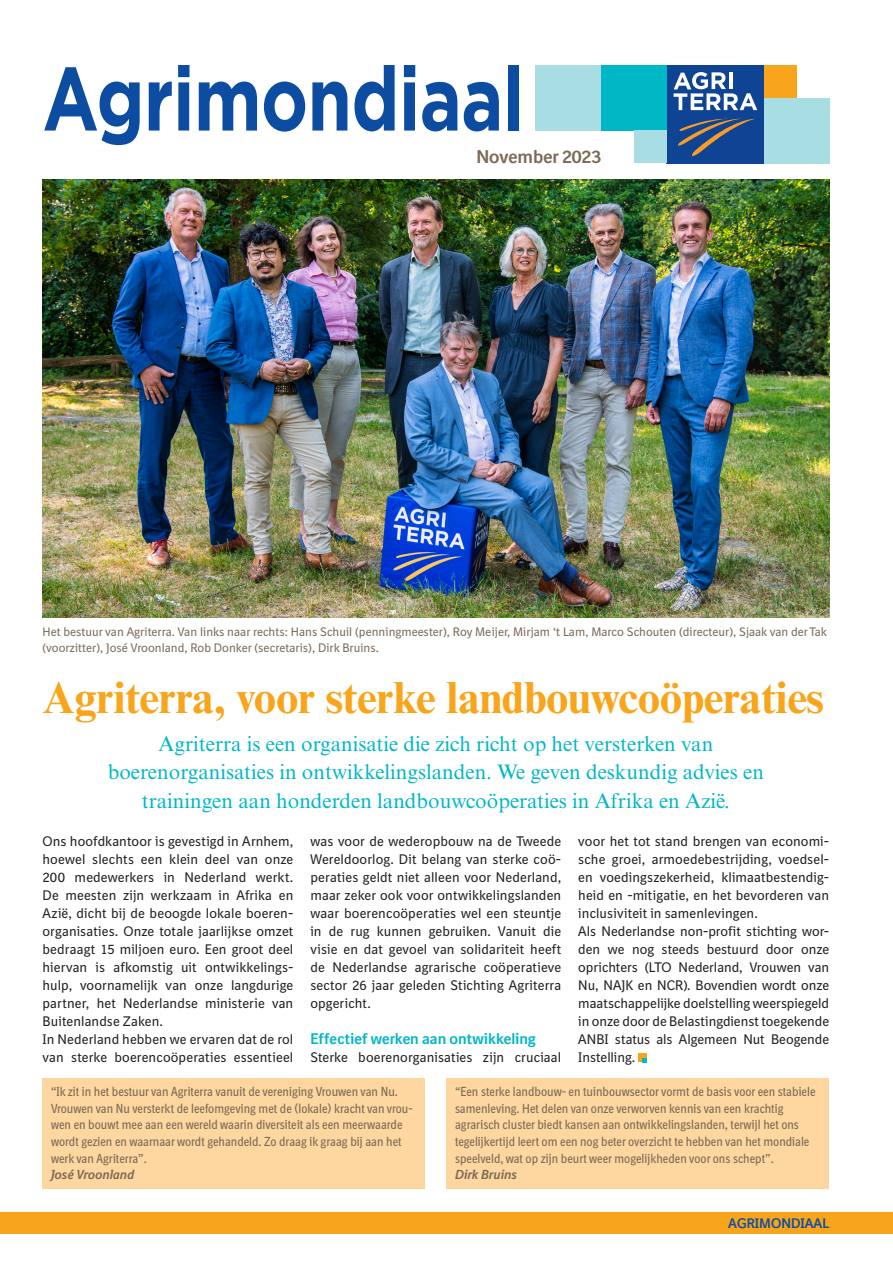
<style>
.page{position:relative;width:893px;height:1263px;background:#fff}
.page>*{position:absolute;margin:0;border:0;box-sizing:border-box;transform-origin:0 0}
.t1{font:700 89.85px "Gotham";letter-spacing:-.01em;color:#0d4da1;scale:.79 1}
.AM_kop3{font:700 45px "Times New Roman MT Std";letter-spacing:-.01em;color:#f9a51b}
.AM_intro{font:21px "Times New Roman MT Std";color:#00b7c5}
.t2{font:700 18px "BI Sans NEXT";color:#7b6a56}
.AM-tussenkop{font:700 15px "BI Sans NEXT";color:#00b7c5}
.AM_brood{font:13.5px/18px "BI Sans NEXT";letter-spacing:.005em;color:#231f20;text-align:justify}
.t3{font:700 13.5px "BI Sans NEXT";color:#0d4da1}
.AM_kadertekst_wit{font:12.75px/16.5px "BI Sans NEXT Cond";color:#7b6a56}
.AM_Kadertekst_cursie{font:italic 700 12.75px "BI Sans NEXT";color:#7b6a56}
.AM_fotobijschrift{font:12px/16.5px "BI Sans NEXT";color:#7b6a56}
</style>
<div class="page">
<div style="left:666px;top:65px;width:98px;height:98px;background:#0f4393"></div>
<svg style="left:674px;top:72px;width:83px;height:38px"></svg>
<svg style="left:678px;top:118px;width:77px;height:38px"></svg>
<div style="left:764px;top:98px;width:66px;height:65px;background:#a8dde4"></div>
<div style="left:601px;top:65px;width:65px;height:66px;background:#00b7c5"></div>
<div style="left:536px;top:65px;width:65px;height:66px;background:#a8dde4"></div>
<div style="left:634px;top:131px;width:32px;height:32px;background:#a8dde4"></div>
<div style="left:764px;top:65px;width:33px;height:33px;background:#f9a51b"></div>
<div style="left:0;top:1212px;width:893px;height:21px;background:#f9a51b"></div>
<img style="left:43px;top:180px;width:786px;height:438px">
<div style="left:43px;top:1078px;width:382px;height:110px;background:#fed7a0"></div>
<div style="left:446px;top:1078px;width:383px;height:110px;background:#fed7a0"></div>
<div style="left:638px;top:1053px;width:9px;height:9px;background:#f9a51b"></div>
<svg style="left:642px;top:1058px;width:5px;height:4px"></svg>
<h1 class="t1" style="left:43px;top:47px;width:611px">Agrimondiaal</h1>
<h3 class="t2" style="left:476px;top:146px;width:126px">November 2023</h3>
<p class="AM_fotobijschrift" style="left:43px;top:623px;width:786px">Het bestuur van Agriterra. Van links naar rechts: Hans Schuil (penningmeester), Roy Meijer, Mirjam ‘t Lam, Marco Schouten (directeur), Sjaak van der Tak (voorzitter), José Vroonland, Rob Donker (secretaris), Dirk Bruins.</p>
<p class="AM_kop3" style="left:43px;top:670px;width:783px">Agriterra, voor sterke landbouwcoöperaties</p>
<p class="AM_intro" style="left:158px;top:731px;width:556px">Agriterra is een organisatie die zich richt op het versterken van</p>
<p class="AM_intro" style="left:108px;top:760px;width:658px">boerenorganisaties in ontwikkelingslanden. We geven deskundig advies en</p>
<p class="AM_intro" style="left:142px;top:788px;width:590px">trainingen aan honderden landbouwcoöperaties in Afrika en Azië.</p>
<p class="AM_brood" style="left:43px;top:832px;width:252px">Ons hoofdkantoor is gevestigd in Arnhem, hoewel slechts een klein deel van onze 200 medewerkers in Nederland werkt.<br>De meesten zijn werkzaam in Afrika en Azië, dicht bij de beoogde lokale boeren&shy;organisaties. Onze totale jaarlijkse omzet bedraagt 15 miljoen euro. Een groot deel hiervan is afkomstig uit ontwikkelings&shy;hulp, voornamelijk van onze langdurige partner, het Nederlandse ministerie van Buitenlandse Zaken.</p>
<p class="AM_brood" style="left:43px;top:1030px;width:252px">In Nederland hebben we ervaren dat de rol van sterke boerencoöperaties essentieel</p>
<p class="AM_brood" style="left:310px;top:832px;width:252px">was voor de wederopbouw na de Tweede Wereldoorlog. Dit belang van sterke coö&shy;peraties geldt niet alleen voor Nederland, maar zeker ook voor ontwikkelingslanden waar boerencoöperaties wel een steuntje in de rug kunnen gebruiken. Vanuit die visie en dat gevoel van solidariteit heeft de Nederlandse agrarische coöperatieve sector 26 jaar geleden Stichting Agriterra opgericht.</p>
<p class="AM-tussenkop" style="left:310px;top:1030px;width:227px">Effectief werken aan ontwikkeling</p>
<p class="AM_brood" style="left:310px;top:1048px;width:252px">Sterke boerenorganisaties zijn cruciaal</p>
<p class="AM_brood" style="left:578px;top:832px;width:252px">voor het tot stand brengen van economi&shy;sche groei, armoedebestrijding, voedsel&shy;en voedingszekerheid, klimaatbestendig&shy;heid en -mitigatie, en het bevorderen van inclusiviteit in samenlevingen.</p>
<p class="AM_brood" style="left:578px;top:922px;width:252px">Als Nederlandse non-profit stichting wor&shy;den we nog steeds bestuurd door onze oprichters (LTO Nederland, Vrouwen van Nu, NAJK en NCR). Bovendien wordt onze maatschappelijke doelstelling weerspiegeld in onze door de Belastingdienst toegekende ANBI status als Algemeen Nut Beogende Instelling.</p>
<p class="AM_kadertekst_wit" style="left:51px;top:1084px;width:363px">“Ik zit in het bestuur van Agriterra vanuit de vereniging Vrouwen van Nu.<br>Vrouwen van Nu versterkt de leefomgeving met de (lokale) kracht van vrou&shy;wen en bouwt mee aan een wereld waarin diversiteit als een meerwaarde wordt gezien en waarnaar wordt gehandeld. Zo draag ik graag bij aan het werk van Agriterra”.</p>
<p class="AM_Kadertekst_cursie" style="left:51px;top:1167px;width:85px">José Vroonland</p>
<p class="AM_kadertekst_wit" style="left:455px;top:1084px;width:362px">“Een sterke landbouw- en tuinbouwsector vormt de basis voor een stabiele samenleving. Het delen van onze verworven kennis van een krachtig agrarisch cluster biedt kansen aan ontwikkelingslanden, terwijl het ons tegelijkertijd leert om een nog beter overzicht te hebben van het mondiale speelveld, wat op zijn beurt weer mogelijkheden voor ons schept”.</p>
<p class="AM_Kadertekst_cursie" style="left:455px;top:1167px;width:63px">Dirk Bruins</p>
<p class="t3" style="left:728px;top:1215px;width:102px">AGRIMONDIAAL</p>
</div>
